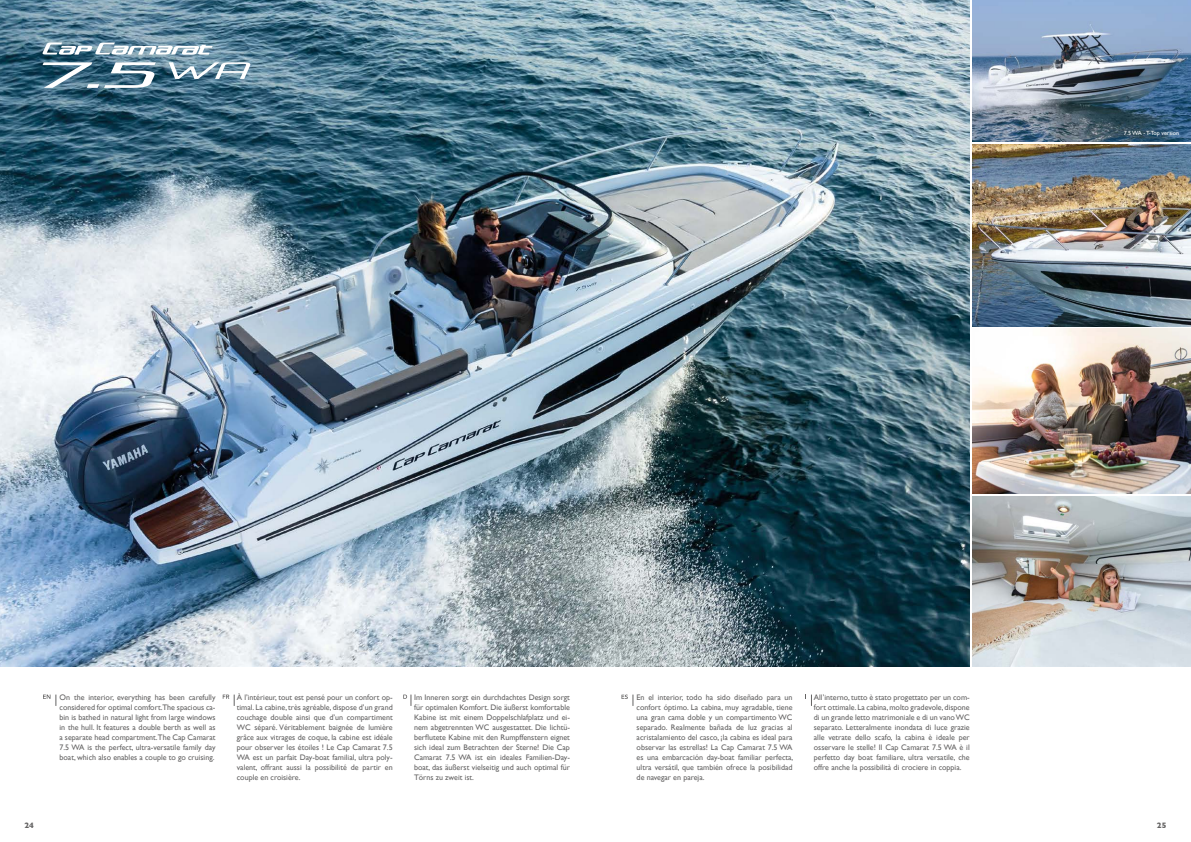
<style>
.page{position:relative;width:1191px;height:842px;background:#fff}
.page>*{position:absolute;margin:0;border:0;box-sizing:border-box;transform-origin:0 0}
.t1{font:8px/10px "Gill Sans";color:#646363;text-align:justify}
.t2{font:700 8px "Gill Sans";color:#646363}
.t3{font:6px "Gill Sans";color:#fff}
</style>
<div class="page">
<img style="left:0;top:0;width:969px;height:666px">
<img style="left:972px;top:0;width:219px;height:142px">
<img style="left:972px;top:145px;width:219px;height:181px">
<img style="left:972px;top:496px;width:219px;height:170px">
<img style="left:972px;top:329px;width:219px;height:164px">
<svg style="left:43px;top:694px;width:7px;height:5px"></svg>
<svg style="left:56px;top:694px;width:1px;height:12px"></svg>
<svg style="left:805px;top:694px;width:7px;height:12px"></svg>
<svg style="left:403px;top:694px;width:9px;height:12px"></svg>
<svg style="left:621px;top:694px;width:12px;height:12px"></svg>
<svg style="left:223px;top:694px;width:12px;height:12px"></svg>
<svg style="left:43px;top:43px;width:170px;height:12px"></svg>
<svg style="left:43px;top:62px;width:113px;height:26px"></svg>
<svg style="left:169px;top:62px;width:81px;height:17px"></svg>
<p class="t3" style="left:1123px;top:129px;width:57px">7.5 WA - T-Top version</p>
<p class="t1" style="left:60px;top:692px;width:157px">On the interior, everything has been carefully considered for optimal comfort.The spacious ca&shy;bin is bathed in natural light from large windows in the hull. It features a double berth as well as a separate head compartment.The Cap Camarat 7.5 WA is the perfect, ultra-versatile family day boat, which also enables a couple to go cruising.</p>
<p class="t1" style="left:237px;top:692px;width:157px">À l’intérieur, tout est pensé pour un confort op&shy;timal. La cabine, très agréable, dispose d’un grand couchage double ainsi que d’un compartiment WC séparé. Véritablement baignée de lumière grâce aux vitrages de coque, la cabine est idéale pour observer les étoiles ! Le Cap Camarat 7.5<br>WA est un parfait Day-boat familial, ultra poly&shy;valent, offrant aussi la possibilité de partir en couple en croisière.</p>
<p class="t1" style="left:414px;top:692px;width:157px">Im Inneren sorgt ein durchdachtes Design sorgt für optimalen Komfort. Die äußerst komfortable Kabine ist mit einem Doppelschlafplatz und ei&shy;nem abgetrennten WC ausgestattet. Die lichtü&shy;berflutete Kabine mit den Rumpffenstern eignet sich ideal zum Betrachten der Sterne! Die Cap Camarat 7.5 WA ist ein ideales Familien-Day&shy;boat, das äußerst vielseitig und auch optimal für Törns zu zweit ist.</p>
<p class="t1" style="left:636px;top:692px;width:158px">En el interior, todo ha sido diseñado para un confort óptimo. La cabina, muy agradable, tiene una gran cama doble y un compartimento WC separado. Realmente bañada de luz gracias al acristalamiento del casco, ¡la cabina es ideal para observar las estrellas! La Cap Camarat 7.5 WA es una embarcación day-boat familiar perfecta, ultra versátil, que también ofrece la posibilidad de navegar en pareja.</p>
<p class="t1" style="left:814px;top:692px;width:157px">All’interno, tutto è stato progettato per un com&shy;fort ottimale. La cabina, molto gradevole, dispone di un grande letto matrimoniale e di un vano WC separato. Letteralmente inondata di luce grazie alle vetrate dello scafo, la cabina è ideale per osservare le stelle! Il Cap Camarat 7.5 WA è il perfetto day boat familiare, ultra versatile, che offre anche la possibilità di crociere in coppia.</p>
<p class="t2" style="left:25px;top:818px;width:11px">24</p>
<p class="t2" style="left:1157px;top:818px;width:11px">25</p>
</div>
